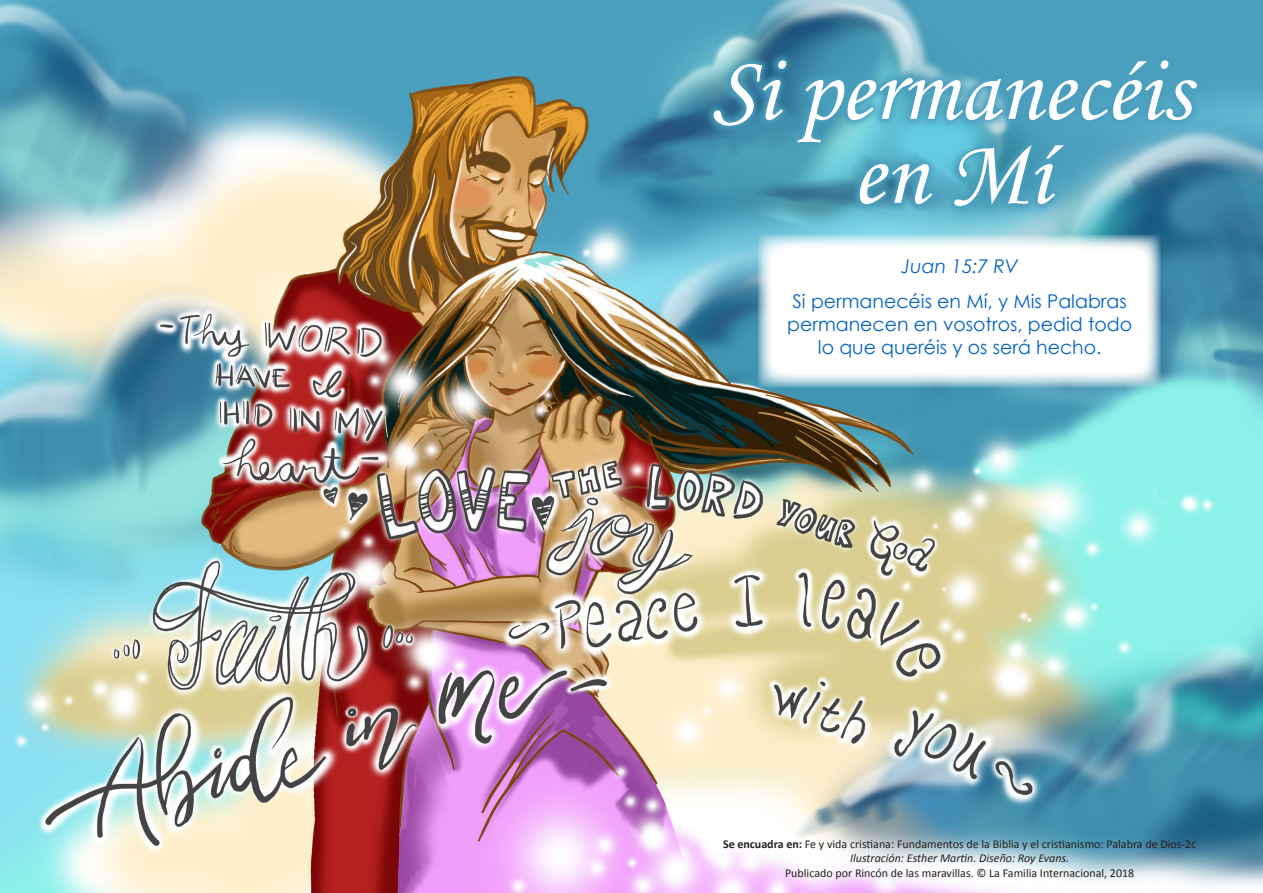
<style>
.page{position:relative;width:1263px;height:893px;background:#fff}
.page>*{position:absolute;margin:0;border:0;box-sizing:border-box;transform-origin:0 0}
.t1{font:94.2px/84px "Monotype Corsiva";color:#fff;text-align:center}
.t2{font:18.9px/22.6px "Century Gothic";color:#0563c1;text-align:center}
.t3{font:italic 18.9px "Century Gothic";color:#0563c1}
.t4{font:12px/14.4px "Calibri";color:#231f20;text-align:center}
.s1{font-weight:700}
.s2{font-style:italic}
</style>
<div class="page">
<img style="left:0;top:0;width:1263px;height:893px">
<svg style="left:704px;top:51px;width:503px;height:164px;fill:#4a9fbe"></svg>
<svg style="left:758px;top:235px;width:403px;height:153px"></svg>
<p class="t1" style="left:712px;top:48px;width:480px">Si permanecéis en Mí</p>
<p class="t3" style="left:901px;top:253px;width:119px">Juan 15:7 RV</p>
<p class="t2" style="left:787px;top:290px;width:347px">Si permanecéis en Mí, y Mis Palabras permanecen en vosotros, pedid todo lo que queréis y os será hecho.</p>
<p class="t4" style="left:723px;top:836px;width:475px"><span class="s1">Se encuadra en:</span> Fe y vida cristiana: Fundamentos de la Biblia y el cristianismo: Palabra de Dios-2c</p>
<p class="t4" style="left:785px;top:851px;width:351px"><span class="s2">Ilustración: Esther Martin. Diseño: Roy Evans.<br></span>Publicado por Rincón de las maravillas. © La Familia Internacional, 2018</p>
</div>
